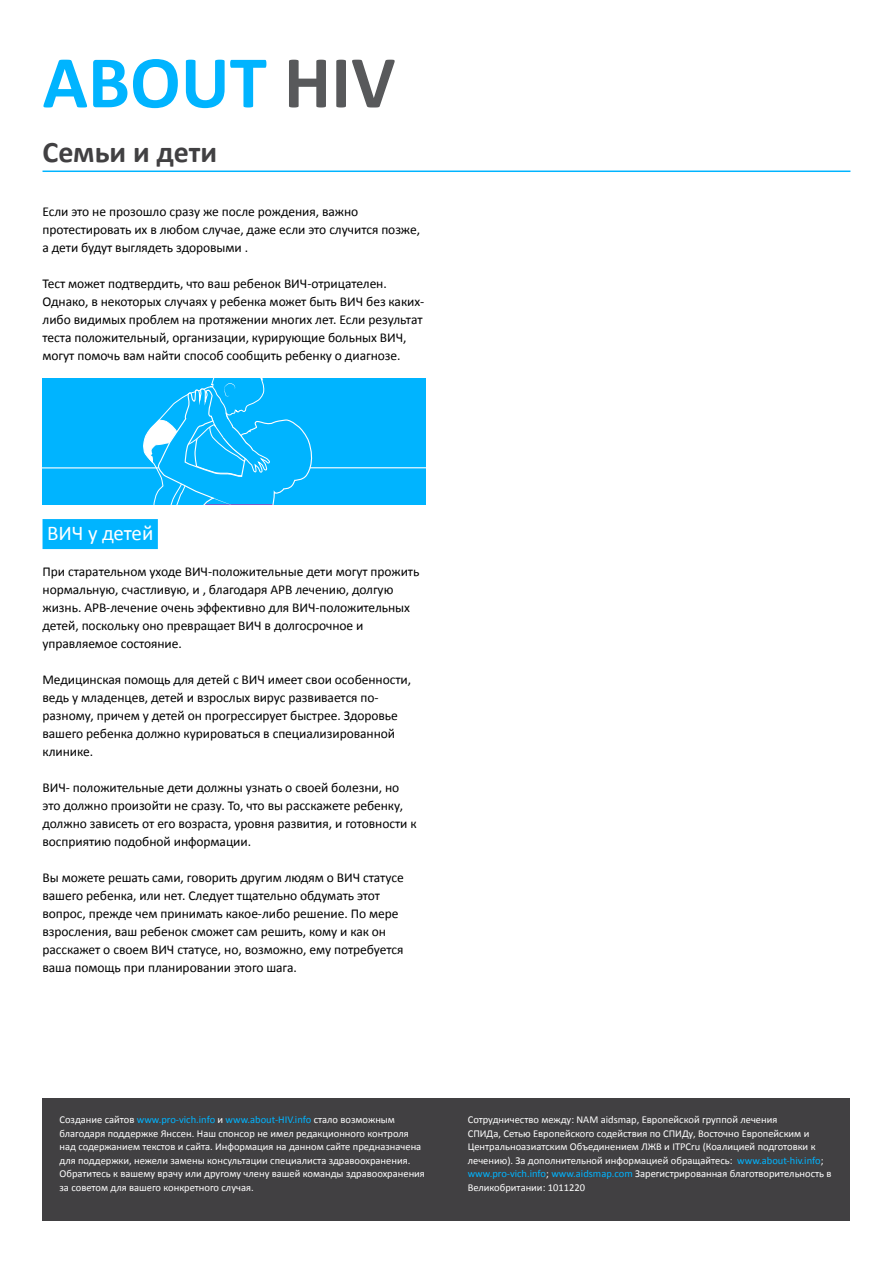
<style>
.page{position:relative;width:893px;height:1263px;background:#fff}
.page>*{position:absolute;margin:0;border:0;box-sizing:border-box;transform-origin:0 0}
.t1{font:700 75px "Calibri";color:#00b4ff}
.t2{font:700 30px "Calibri";color:#414042}
.t3{font:21px "Calibri";letter-spacing:-.005em;color:#fff}
.t4{font:13.5px/18px "Calibri";letter-spacing:-.005em;color:#000}
.t5{font:10.5px/13.5px "Calibri";color:#fff}
.s1{color:#58595b}
.s2{color:#00b4ff}
</style>
<div class="page">
<div style="left:43px;top:1098px;width:807px;height:122px;background:#414042"></div>
<hr style="left:43px;top:171px;width:807px;height:1px;background:#00b4ff">
<div style="left:43px;top:519px;width:115px;height:30px;background:#00b4ff"></div>
<div style="left:43px;top:378px;width:383px;height:126px;background:#00b4ff"></div>
<hr style="left:43px;top:467px;width:115px;height:1px;background:#fff">
<hr style="left:310px;top:467px;width:116px;height:1px;background:#fff">
<svg style="left:142px;top:378px;width:175px;height:126px"></svg>
<h1 class="t1" style="left:43px;top:34px;width:354px">ABOUT <span class="s1">HIV</span></h1>
<h2 class="t2" style="left:43px;top:133px;width:176px">Семьи и дети</h2>
<p class="t4" style="left:43px;top:203px;width:379px">Если это не прозошло сразу же после рождения, важно протестировать их в любом случае, даже если это случится позже, а дети будут выглядеть здоровыми .</p>
<p class="t4" style="left:43px;top:275px;width:383px">Тест может подтвердить, что ваш ребенок ВИЧ-отрицателен.<br>Однако, в некоторых случаях у ребенка может быть ВИЧ без каких&shy;либо видимых проблем на протяжении многих лет. Если результат теста положительный, организации, курирующие больных ВИЧ, могут помочь вам найти способ сообщить ребенку о диагнозе.</p>
<h3 class="t3" style="left:47px;top:520px;width:108px">ВИЧ у детей</h3>
<p class="t4" style="left:43px;top:563px;width:378px">При старательном уходе ВИЧ-положительные дети могут прожить нормальную, счастливую, и , благодаря АРВ лечению, долгую жизнь. АРВ-лечение очень эффективно для ВИЧ-положительных детей, поскольку оно превращает ВИЧ в долгосрочное и управляемое состояние.</p>
<p class="t4" style="left:43px;top:671px;width:370px">Медицинская помощь для детей с ВИЧ имеет свои особенности, ведь у младенцев, детей и взрослых вирус развивается по&shy;разному, причем у детей он прогрессирует быстрее. Здоровье вашего ребенка должно курироваться в специализированной клинике.</p>
<p class="t4" style="left:43px;top:779px;width:376px">ВИЧ- положительные дети должны узнать о своей болезни, но это должно произойти не сразу. То, что вы расскажете ребенку, должно зависеть от его возраста, уровня развития, и готовности к восприятию подобной информации.</p>
<p class="t4" style="left:43px;top:869px;width:363px">Вы можете решать сами, говорить другим людям о ВИЧ статусе вашего ребенка, или нет. Следует тщательно обдумать этот вопрос, прежде чем принимать какое-либо решение. По мере взросления, ваш ребенок сможет сам решить, кому и как он расскажет о своем ВИЧ статусе, но, возможно, ему потребуется ваша помощь при планировании этого шага.</p>
<p class="t5" style="left:60px;top:1113px;width:367px">Cоздание сайтов <span class="s2">www.pro-vich.info</span> и <span class="s2">www.about-HIV.info</span> стало возможным благодаря поддержке Янссен. Наш спонсор не имел редакционного контроля над содержанием текстов и сайта. Информация на данном сайте предназначена для поддержки, нежели замены консультации специалиста здравоохранения.<br>Обратитесь к вашему врачу или другому члену вашей команды здравоохранения за советом для вашего конкретного случая.</p>
<p class="t5" style="left:468px;top:1113px;width:365px">Сотрудничество между: NAM aidsmap, Европейской группой лечения<br>СПИДа, Сетью Европейского содействия по СПИДу, Восточно Европейским и Центральноазиатским Объединением ЛЖВ и ITPCru (Коалицией подготовки к лечению). За дополнительной информацией обращайтесь: <span class="s2">www.about-hiv.info</span>; <span class="s2">www.pro-vich.info</span>; <span class="s2">www.aidsmap.com</span> Зарегистрированная благотворительность в Великобритании: 1011220</p>
</div>
